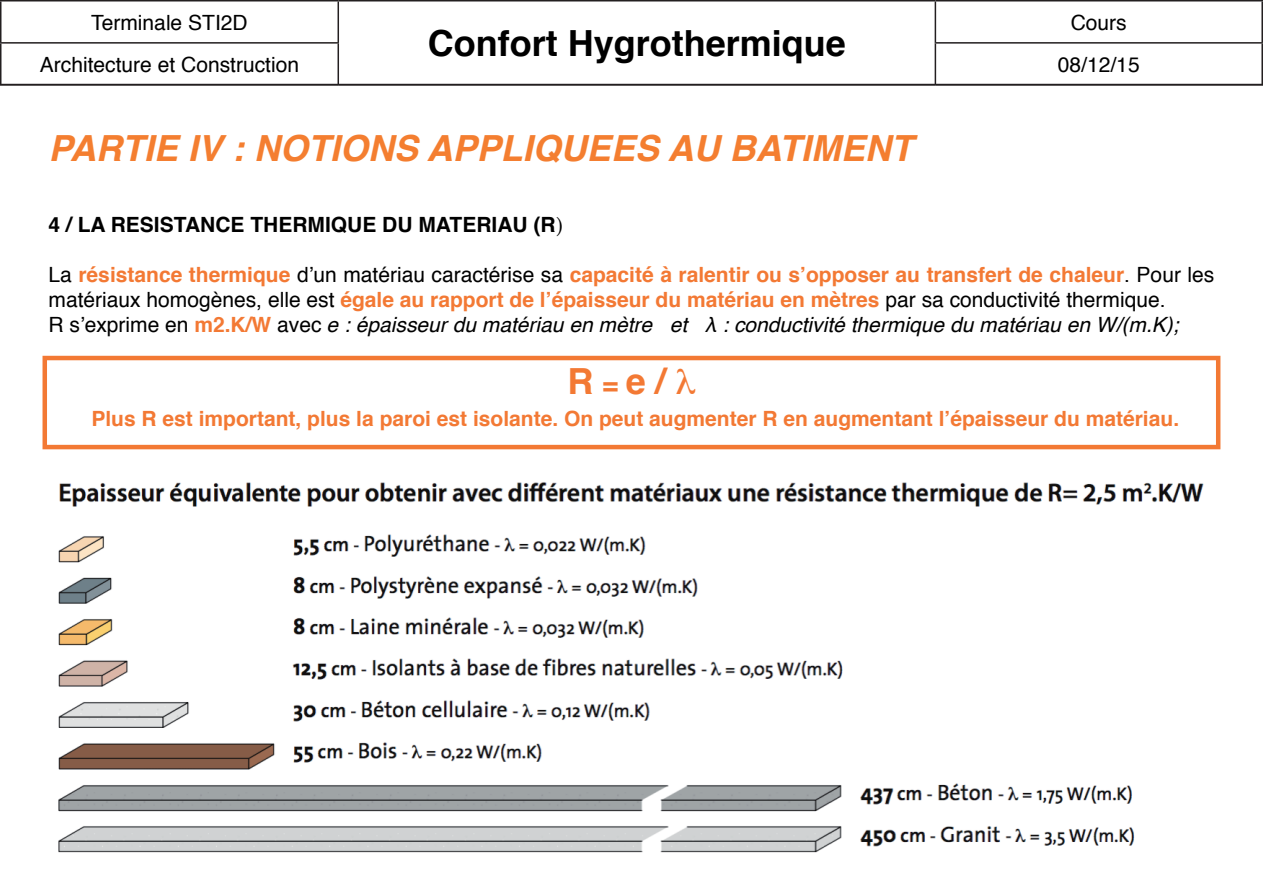
<style>
.page{position:relative;width:1263px;height:893px;background:#fff}
.page>*{position:absolute;margin:0;border:0;box-sizing:border-box;transform-origin:0 0}
.t1{font:italic 700 36px "Helvetica";color:#f47e30}
.t2{font:700 36px "Helvetica";color:#000}
.t3{font:700 36px "Helvetica";color:#f37934}
.t4{font:700 21px/25.2px "Helvetica";color:#f37934}
.t5{font:21px "Helvetica";color:#000}
.t6{font:700 21px "Helvetica";color:#000}
.s1{font-weight:400;color:#000}
.s2{font-weight:400;font-style:italic;color:#000}
.s3{font-size:27px}
</style>
<div class="page">
<svg style="left:2px;top:83px;width:335px;height:1px"></svg>
<svg style="left:339px;top:2px;width:922px;height:82px"></svg>
<hr style="left:0;top:0;width:338px;height:2px;background:#231f20">
<hr style="left:0;top:2px;width:2px;height:40px;background:#231f20">
<hr style="left:0;top:42px;width:339px;height:2px;background:#231f20">
<hr style="left:0;top:44px;width:2px;height:40px;background:#231f20">
<hr style="left:0;top:84px;width:338px;height:2px;background:#231f20">
<hr style="left:935px;top:0;width:328px;height:2px;background:#231f20">
<hr style="left:1261px;top:2px;width:2px;height:40px;background:#231f20">
<hr style="left:935px;top:42px;width:328px;height:2px;background:#231f20">
<hr style="left:1261px;top:44px;width:2px;height:40px;background:#231f20">
<hr style="left:935px;top:84px;width:328px;height:2px;background:#231f20">
<hr style="left:338px;top:0;width:597px;height:2px;background:#231f20">
<hr style="left:337px;top:2px;width:2px;height:40px;background:#231f20">
<hr style="left:935px;top:2px;width:1px;height:40px;background:#231f20">
<hr style="left:337px;top:44px;width:2px;height:40px;background:#231f20">
<hr style="left:935px;top:44px;width:1px;height:40px;background:#231f20">
<hr style="left:338px;top:84px;width:597px;height:2px;background:#231f20">
<div style="left:43px;top:356px;width:1177px;height:93px;border:4px solid #f37934"></div>
<img style="left:58px;top:482px;width:1146px;height:371px">
<p class="t5" style="left:91px;top:14px;width:158px">Terminale STI2D</p>
<p class="t5" style="left:1071px;top:14px;width:58px">Cours</p>
<h1 class="t2" style="left:428px;top:29px;width:419px">Confort Hygrothermique</h1>
<p class="t5" style="left:40px;top:56px;width:261px">Architecture et Construction</p>
<p class="t5" style="left:1058px;top:56px;width:83px">08/12/15</p>
<h1 class="t1" style="left:49px;top:133px;width:866px">PARTIE IV : NOTIONS APPLIQUEES AU BATIMENT</h1>
<p class="t6" style="left:49px;top:215px;width:509px">4 / LA RESISTANCE THERMIQUE DU MATERIAU (R</p>
<p class="t4" style="left:49px;top:264px;width:1167px"><span class="s1">La</span> résistance thermique <span class="s1">d’un matériau caractérise sa</span> capacité à ralentir ou s’opposer au transfert de chaleur<span class="s1">. Pour les matériaux homogènes, elle est</span> égale au rapport de l’épaisseur du matériau en mètres <span class="s1">par sa conductivité thermique.<br>R s’exprime en</span> m2.K/W <span class="s1">avec</span> <span class="s2">e : épaisseur du matériau en mètre et λ : conductivité thermique du matériau en W/(m.K);</span></p>
<h1 class="t3" style="left:567px;top:366px;width:100px">R <span class="s3">=</span> e /</h1>
<p class="t4" style="left:91px;top:408px;width:1089px">Plus R est important, plus la paroi est isolante. On peut augmenter R en augmentant l’épaisseur du matériau.</p>
</div>
